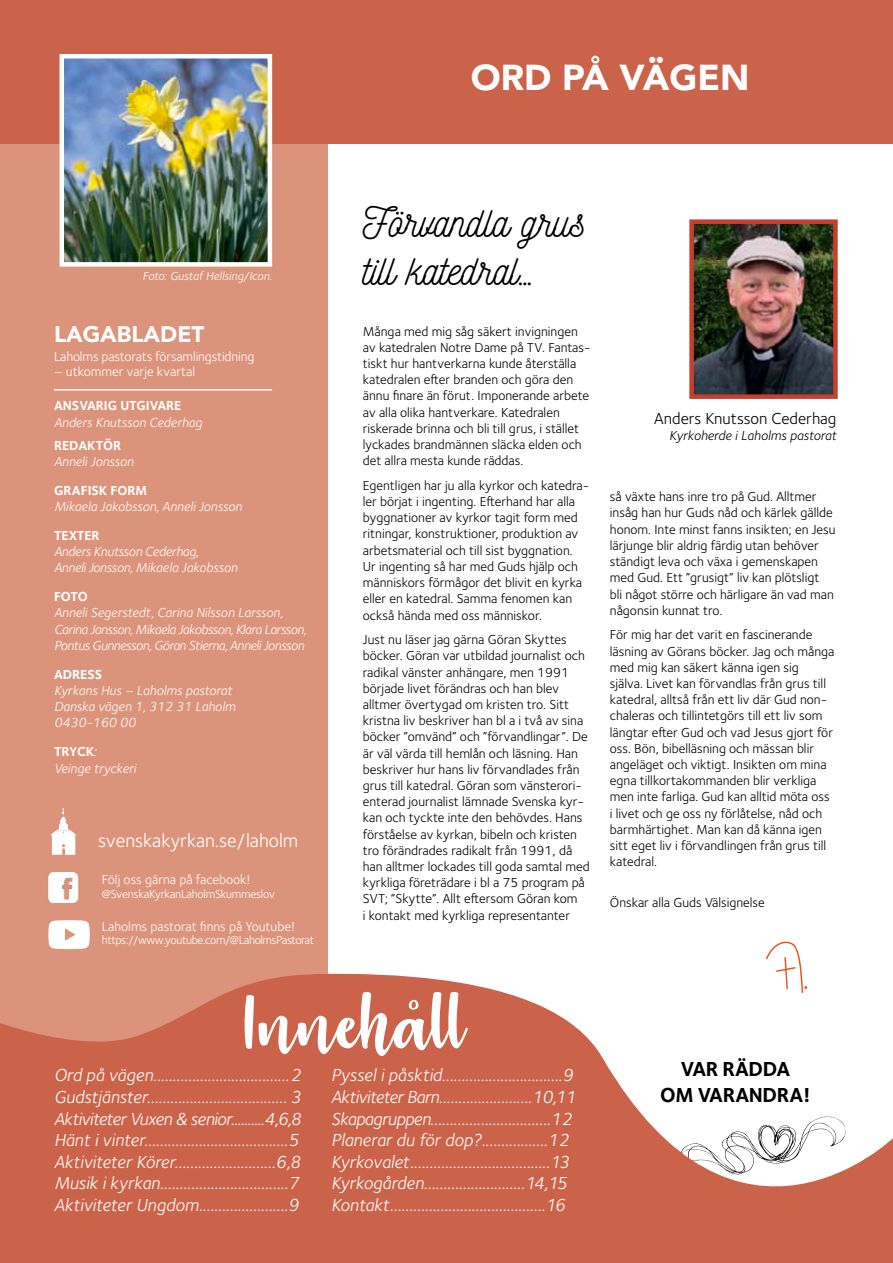
<style>
.page{position:relative;width:893px;height:1263px;background:#fff}
.page>*{position:absolute;margin:0;border:0;box-sizing:border-box;transform-origin:0 0}
.t1{font:100.5px "Strawberry Blossom";color:#fff}
.t2{font:42px/48px "Nickainley";letter-spacing:-.01em;color:#000}
.t3{font:900 36px "Avenir";color:#fff}
.t4{font:900 22.5px "Avenir";color:#fff}
.t5{font:700 21px/25.8px "Foundry Sterling";letter-spacing:-.02em;color:#000;text-align:center}
.t6{font:19.5px "Foundry Sterling";color:#fff}
.t7{font:italic 18px/21.6px "Foundry Sterling";color:#fff}
.t8{font:16.5px "Foundry Sterling";color:#000}
.t9{font:13.5px/16.2px "Foundry Sterling";color:#000}
.t10{font:italic 13.5px/16.2px "Foundry Sterling";color:#fff}
.t11{font:italic 13.5px/16.2px "Foundry Sterling";letter-spacing:-.03em;color:#fff}
.t12{font:13.5px "Foundry Sterling";color:#fff}
.t13{font:italic 13.5px/16.2px "Foundry Sterling";letter-spacing:-.02em;color:#fff}
.t14{font:700 13.5px "Foundry Sterling";color:#fff}
.t15{font:italic 13.5px "Foundry Sterling";color:#000}
.t16{font:12px "Foundry Sterling";letter-spacing:-.035em;color:#fff}
.t17{font:italic 12px "Foundry Sterling";color:#fff}
.s1{font-weight:700;font-style:normal}
</style>
<div class="page">
<div style="left:0;top:0;width:327px;height:1016px;background:#db937b"></div>
<svg style="left:0;top:879px;width:893px;height:384px;fill:#cb634b"></svg>
<div style="left:0;top:0;width:893px;height:143px;background:#cb634b"></div>
<img style="left:65px;top:59px;width:202px;height:203px">
<div style="left:60px;top:54px;width:212px;height:213px;border:4px solid #fff"></div>
<svg style="left:0;top:966px;width:327px;height:94px"></svg>
<img style="left:694px;top:224px;width:139px;height:170px">
<div style="left:689px;top:219px;width:149px;height:180px;border:4px solid #c7402e"></div>
<hr style="left:54px;top:389px;width:218px;height:2px;background:#fff">
<img style="left:45px;top:873px;width:45px;height:29px">
<svg style="left:50px;top:808px;width:26px;height:47px"></svg>
<svg style="left:48px;top:920px;width:42px;height:29px"></svg>
<svg style="left:765px;top:937px;width:42px;height:57px"></svg>
<p class="t17" style="left:143px;top:269px;width:131px">Foto: Gustaf Hellsing/Icon.</p>
<h3 class="t4" style="left:54px;top:315px;width:152px">LAGABLADET</h3>
<p class="t12" style="left:54px;top:349px;width:202px">Laholms pastorats församlingstidning</p>
<p class="t12" style="left:54px;top:364px;width:143px">– utkommer varje kvartal</p>
<p class="t14" style="left:54px;top:398px;width:129px">ANSVARIG UTGIVARE</p>
<p class="t10" style="left:54px;top:414px;width:150px">Anders Knutsson Cederhag</p>
<p class="t14" style="left:54px;top:437px;width:69px">REDAKTÖR</p>
<p class="t10" style="left:54px;top:453px;width:81px">Anneli Jonsson</p>
<p class="t14" style="left:54px;top:482px;width:95px">GRAFISK FORM</p>
<p class="t10" style="left:54px;top:498px;width:189px">Mikaela Jakobsson, Anneli Jonsson</p>
<p class="t14" style="left:54px;top:527px;width:47px">TEXTER</p>
<p class="t13" style="left:54px;top:543px;width:185px">Anders Knutsson Cederhag,<br>Anneli Jonsson, Mikaela Jakobsson</p>
<p class="t14" style="left:54px;top:589px;width:35px">FOTO</p>
<p class="t11" style="left:54px;top:605px;width:254px">Anneli Segerstedt, Carina Nilsson Larsson,<br>Carina Jansson, Mikaela Jakobsson, Klara Larsson,<br>Pontus Gunnesson, Göran Stierna, Anneli Jonsson</p>
<p class="t14" style="left:54px;top:666px;width:50px">ADRESS</p>
<p class="t10" style="left:54px;top:682px;width:183px">Kyrkans Hus – Laholms pastorat<br>Danska vägen 1, 312 31 Laholm<br>0430-160 00</p>
<p class="t10" style="left:54px;top:744px;width:84px"><span class="s1">TRYCK</span>:<br>Veinge tryckeri</p>
<h3 class="t6" style="left:98px;top:829px;width:202px">svenskakyrkan.se/laholm</h3>
<p class="t12" style="left:102px;top:872px;width:150px">Följ oss gärna på facebook!</p>
<p class="t16" style="left:102px;top:886px;width:175px">@SvenskaKyrkanLaholmSkummeslov</p>
<p class="t12" style="left:102px;top:919px;width:195px">Laholms pastorat finns på Youtube!</p>
<p class="t16" style="left:102px;top:933px;width:214px">https://www.youtube.com/@LaholmsPastorat</p>
<h3 class="t3" style="left:471px;top:47px;width:280px">ORD PÅ VÄGEN</h3>
<h2 class="t2" style="left:363px;top:198px;width:225px">Förvandla grus till katedral…</h2>
<p class="t9" style="left:363px;top:323px;width:229px">Många med mig såg säkert invigningen av katedralen Notre Dame på TV. Fantas&shy;tiskt hur hantverkarna kunde återställa katedralen efter branden och göra den ännu finare än förut. Imponerande arbete av alla olika hantverkare. Katedralen riskerade brinna och bli till grus, i stället lyckades brandmännen släcka elden och det allra mesta kunde räddas.</p>
<p class="t9" style="left:363px;top:477px;width:228px">Egentligen har ju alla kyrkor och katedra&shy;ler börjat i ingenting. Efterhand har alla byggnationer av kyrkor tagit form med ritningar, konstruktioner, produktion av arbetsmaterial och till sist byggnation.<br>Ur ingenting så har med Guds hjälp och människors förmågor det blivit en kyrka eller en katedral. Samma fenomen kan också hända med oss människor.</p>
<p class="t9" style="left:363px;top:632px;width:228px">Just nu läser jag gärna Göran Skyttes böcker. Göran var utbildad journalist och radikal vänster anhängare, men 1991 började livet förändras och han blev alltmer övertygad om kristen tro. Sitt kristna liv beskriver han bl a i två av sina böcker ”omvänd” och ”förvandlingar”. De är väl värda till hemlån och läsning. Han beskriver hur hans liv förvandlades från grus till katedral. Göran som vänsterori&shy;enterad journalist lämnade Svenska kyr&shy;kan och tyckte inte den behövdes. Hans förståelse av kyrkan, bibeln och kristen tro förändrades radikalt från 1991, då han alltmer lockades till goda samtal med kyrkliga företrädare i bl a 75 program på SVT; ”Skytte”. Allt eftersom Göran kom<br>i kontakt med kyrkliga representanter</p>
<p class="t8" style="left:654px;top:409px;width:184px">Anders Knutsson Cederhag</p>
<p class="t15" style="left:669px;top:428px;width:169px">Kyrkoherde i Laholms pastorat</p>
<p class="t9" style="left:610px;top:489px;width:227px">så växte hans inre tro på Gud. Alltmer insåg han hur Guds nåd och kärlek gällde honom. Inte minst fanns insikten; en Jesu lärjunge blir aldrig färdig utan behöver ständigt leva och växa i gemenskapen med Gud. Ett ”grusigt” liv kan plötsligt<br>bli något större och härligare än vad man någonsin kunnat tro.</p>
<p class="t9" style="left:610px;top:627px;width:226px">För mig har det varit en fascinerande läsning av Görans böcker. Jag och många med mig kan säkert känna igen sig själva. Livet kan förvandlas från grus till katedral, alltså från ett liv där Gud non&shy;chaleras och tillintetgörs till ett liv som längtar efter Gud och vad Jesus gjort för oss. Bön, bibelläsning och mässan blir angeläget och viktigt. Insikten om mina egna tillkortakommanden blir verkliga men inte farliga. Gud kan alltid möta oss i livet och ge oss ny förlåtelse, nåd och barmhärtighet. Man kan då känna igen sitt eget liv i förvandlingen från grus till katedral.</p>
<p class="t9" style="left:610px;top:895px;width:156px">Önskar alla Guds Välsignelse</p>
<h1 class="t1" style="left:242px;top:973px;width:225px">Innehåll</h1>
<p class="t7" style="left:54px;top:1064px;width:249px">Ord på vägen...................................2<br>Gudstjänster.................................... 3<br>Aktiviteter Vuxen &amp; senior..........4,6,8<br>Hänt i vinter.....................................5<br>Aktiviteter Körer..........................6,8<br>Musik i kyrkan.................................7<br>Aktiviteter Ungdom.......................9</p>
<p class="t7" style="left:331px;top:1064px;width:247px">Pyssel i påsktid...............................9<br>Aktiviteter Barn........................10,11<br>Skapagruppen...............................12<br>Planerar du för dop?.................12<br>Kyrkovalet....................................13<br>Kyrkogården..........................14,15<br>Kontakt........................................16</p>
<h3 class="t5" style="left:660px;top:1057px;width:152px">VAR RÄDDA<br>OM VARANDRA!</h3>
</div>
